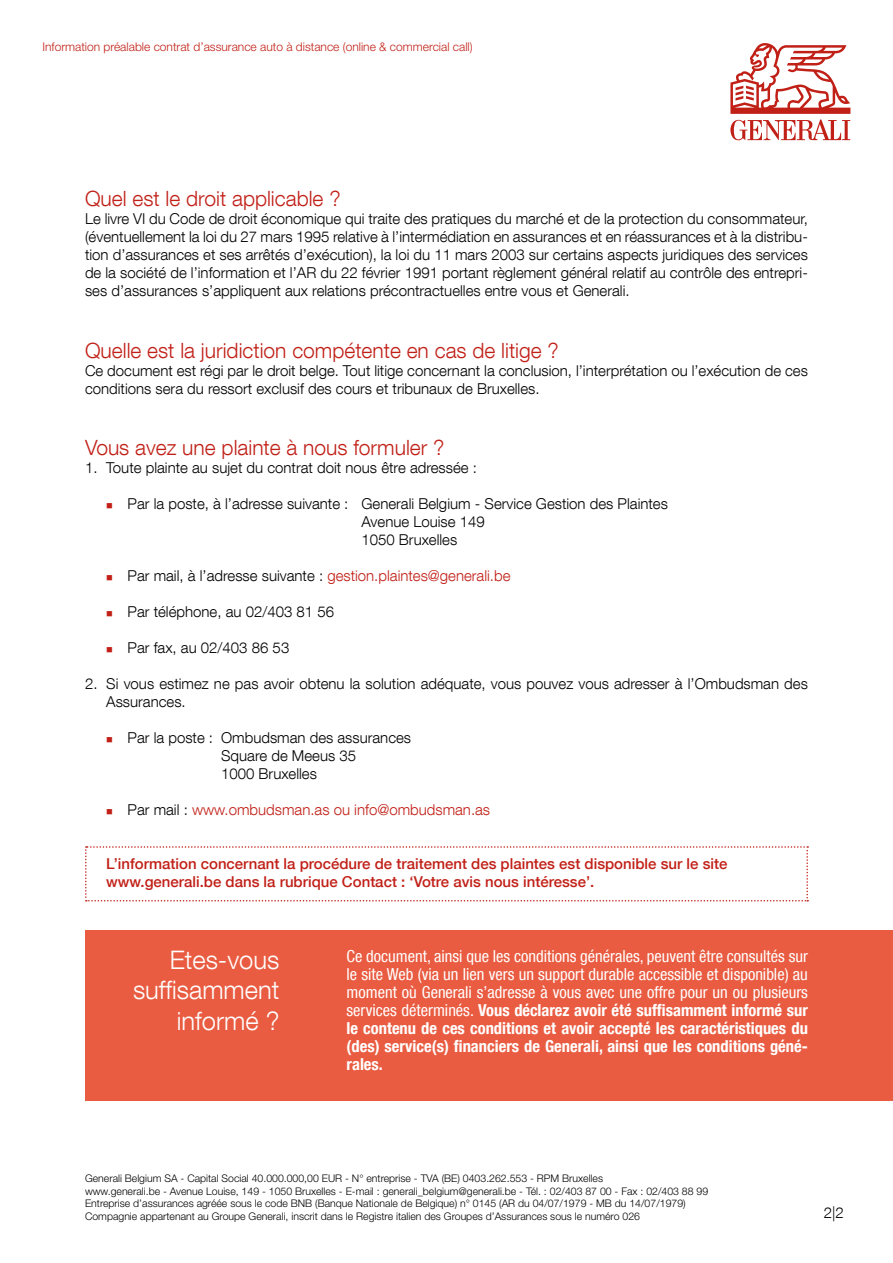
<style>
.page{position:relative;width:893px;height:1263px;background:#fff}
.page>*{position:absolute;margin:0;border:0;box-sizing:border-box;transform-origin:0 0}
.t1{font:300 25.5px/30.6px "Helvetica Neue LT Com";color:#fff;text-align:right}
.t2{font:300 21px "Helvetica Neue LT Com";color:#c12017}
.t3{font:condensed 16.5px/18px "Helvetica Neue LT Com";color:#fff;text-align:justify}
.t4{font:300 15px/18px "Helvetica Neue LT Com";color:#000}
.t5{font:500 15px/18px "Helvetica Neue LT Com";color:#c12017}
.t6{font:300 15px "Helvetica Neue LT Com";color:#c12017}
.t7{font:300 12px "Helvetica Neue LT Std";color:#c12017}
.t8{font:300 10.5px/12.6px "Helvetica Neue LT Std";color:#000}
.s1{color:#c12017}
.s2{color:#000}
.s3{font-weight:700}
</style>
<div class="page">
<svg style="left:730px;top:43px;width:120px;height:97px"></svg>
<div style="left:85px;top:930px;width:808px;height:170px;background:#e95c41"></div>
<svg style="left:85px;top:846px;width:723px;height:55px"></svg>
<p class="t7" style="left:43px;top:39px;width:432px">Information préalable contrat d’assurance auto à distance (online &amp; commercial call)</p>
<h2 class="t2" style="left:85px;top:186px;width:257px">Quel est le droit applicable ?</h2>
<p class="t4" style="left:85px;top:210px;width:724px;text-align:justify">Le livre VI du Code de droit économique qui traite des pratiques du marché et de la protection du consommateur, (éventuellement la loi du 27 mars 1995 relative à l’intermédiation en assurances et en réassurances et à la distribu&shy;tion d’assurances et ses arrêtés d’exécution), la loi du 11 mars 2003 sur certains aspects juridiques des services de la société de l’information et l’AR du 22 février 1991 portant règlement général relatif au contrôle des entrepri&shy;ses d’assurances s’appliquent aux relations précontractuelles entre vous et Generali.</p>
<h2 class="t2" style="left:85px;top:337px;width:475px">Quelle est la juridiction compétente en cas de litige ?</h2>
<p class="t4" style="left:85px;top:361px;width:724px">Ce document est régi par le droit belge. Tout litige concernant la conclusion, l’interprétation ou l’exécution de ces conditions sera du ressort exclusif des cours et tribunaux de Bruxelles.</p>
<h2 class="t2" style="left:85px;top:434px;width:361px">Vous avez une plainte à nous formuler ?</h2>
<p class="t4" style="left:85px;top:458px;width:393px">1. Toute plainte au sujet du contrat doit nous être adressée :</p>
<p class="t4" style="left:361px;top:494px;width:308px;text-indent:-255px"><span class="s1">■</span> Par la poste, à l’adresse suivante : Generali Belgium - Service Gestion des Plaintes<br>Avenue Louise 149<br>1050 Bruxelles</p>
<p class="t6" style="left:106px;top:566px;width:406px">■ <span class="s2">Par mail, à l’adresse suivante :</span> gestion.plaintes@generali.be</p>
<p class="t4" style="left:106px;top:602px;width:229px"><span class="s1">■</span> Par téléphone, au 02/403 81 56</p>
<p class="t4" style="left:106px;top:638px;width:185px"><span class="s1">■</span> Par fax, au 02/403 86 53</p>
<p class="t4" style="left:106px;top:674px;width:703px;text-indent:-21px">2. Si vous estimez ne pas avoir obtenu la solution adéquate, vous pouvez vous adresser à l’Ombudsman des<br>Assurances.</p>
<p class="t4" style="left:221px;top:728px;width:192px;text-indent:-115px"><span class="s1">■</span> Par la poste : Ombudsman des assurances<br>Square de Meeus 35<br>1000 Bruxelles</p>
<p class="t6" style="left:106px;top:800px;width:385px">■ <span class="s2">Par mail :</span> www.ombudsman.as ou info@ombudsman.as</p>
<p class="t5" style="left:106px;top:854px;width:623px">L’information concernant la procédure de traitement des plaintes est disponible sur le site www.generali.be dans la rubrique Contact : ‘Votre avis nous intéresse’.</p>
<h1 class="t1" style="left:133px;top:944px;width:148px">Etes-vous suffisamment informé ?</h1>
<p class="t3" style="left:347px;top:947px;width:463px">Ce document, ainsi que les conditions générales, peuvent être consultés sur le site Web (via un lien vers un support durable accessible et disponible) au moment où Generali s’adresse à vous avec une offre pour un ou plusieurs services déterminés. <span class="s3">Vous déclarez avoir été suffisamment informé sur le contenu de ces conditions et avoir accepté les caractéristiques du (des) service(s) financiers de Generali, ainsi que les conditions géné&shy;rales.</span></p>
<p class="t8" style="left:85px;top:1172px;width:625px">Generali Belgium SA - Capital Social 40.000.000,00 EUR - N° entreprise - TVA (BE) 0403.262.553 - RPM Bruxelles<br>www.generali.be - Avenue Louise, 149 - 1050 Bruxelles - E-mail : generali_belgium@generali.be - Tél. : 02/403 87 00 - Fax : 02/403 88 99<br>Entreprise d’assurances agréée sous le code BNB (Banque Nationale de Belgique) n° 0145 (AR du 04/07/1979 - MB du 14/07/1979)<br>Compagnie appartenant au Groupe Generali, inscrit dans le Registre italien des Groupes d’Assurances sous le numéro 026</p>
<p class="t4" style="left:824px;top:1203px;width:22px">2|2</p>
</div>
